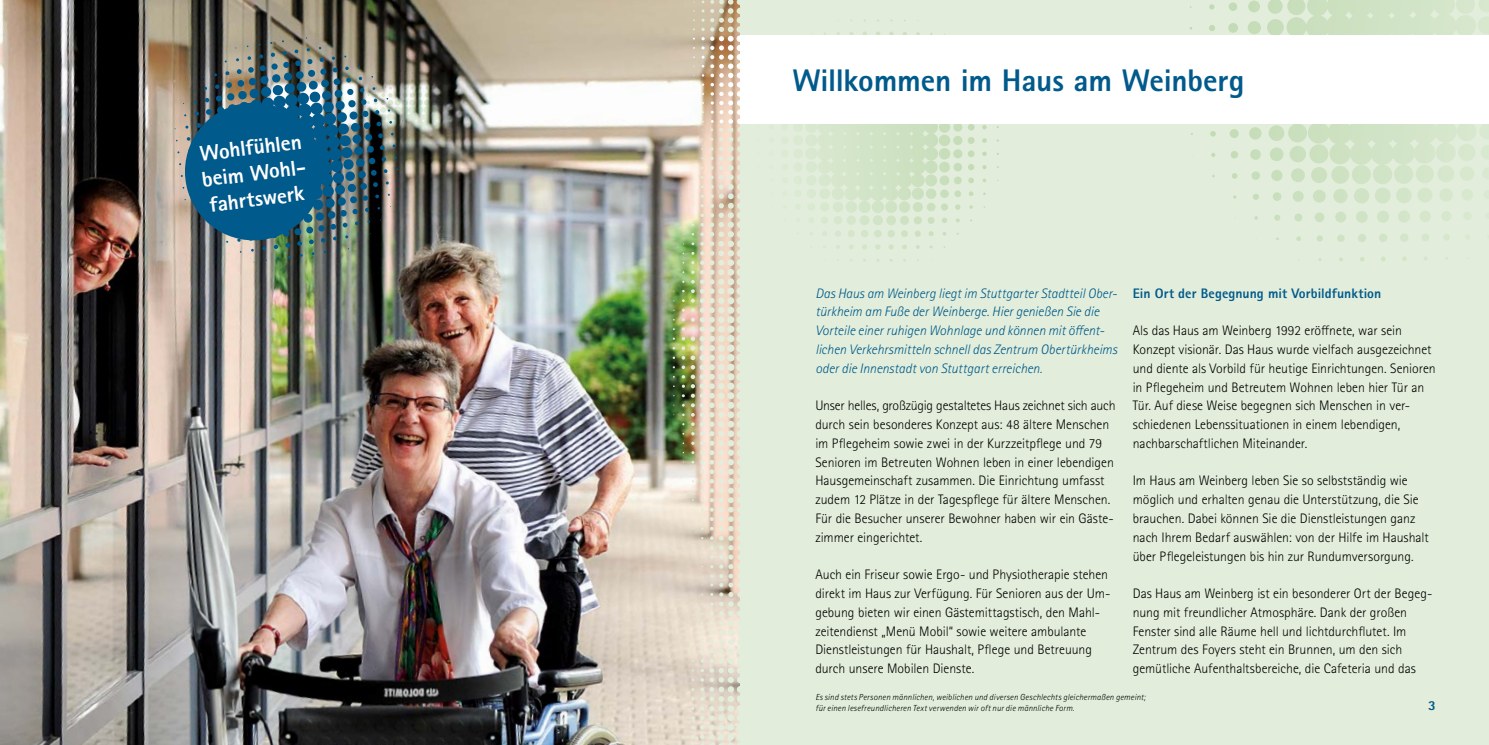
<style>
.page{position:relative;width:1489px;height:745px;background:#fff}
.page>*{position:absolute;margin:0;border:0;box-sizing:border-box;transform-origin:0 0}
.t1{font:800 31.25px "Rotis Sans Serif Std";letter-spacing:-.005em;color:#005a8b}
.t2{font:800 21.5px/25.9px "Rotis Sans Serif Std";color:#fff;text-align:justify}
.t3{font:300 13.75px/18.8px "Rotis Sans Serif Std";letter-spacing:-.005em;color:#000}
.t4{font:italic 300 13.75px/18.8px "Rotis Sans Serif Std";letter-spacing:-.005em;color:#005a8b}
.t5{font:800 13.75px "Rotis Sans Serif Std";letter-spacing:.005em;color:#005a8b}
.t6{font:italic 300 8.75px/10.5px "Rotis Sans Serif Std";letter-spacing:.015em;color:#000}
</style>
<div class="page">
<img style="left:0;top:0;width:672px;height:744px">
<div style="left:741px;top:0;width:747px;height:744px;background:#e2eedb"></div>
<img style="left:407px;top:73px;width:72px;height:139px">
<svg style="left:806px;top:19px;width:192px;height:243px"></svg>
<svg style="left:1189px;top:0;width:299px;height:262px"></svg>
<div style="left:741px;top:35px;width:747px;height:89px;background:#fff"></div>
<img style="left:672px;top:0;width:69px;height:744px">
<img style="left:175px;top:36px;width:232px;height:228px">
<div style="left:185px;top:103px;width:137px;height:137px;background:#005a8b;border-radius:50%"></div>
<h2 class="t2" style="left:197px;top:140px;width:107px;rotate:-7deg">Wohlfühlen beim Wohl&shy;fahrtswerk</h2>
<h1 class="t1" style="left:792px;top:60px;width:453px">Willkommen im Haus am Weinberg</h1>
<p class="t4" style="left:815px;top:283px;width:303px">Das Haus am Weinberg liegt im Stuttgarter Stadtteil Ober&shy;türkheim am Fuße der Weinberge. Hier genießen Sie die Vorteile einer ruhigen Wohnlage und können mit öffent&shy;lichen Verkehrsmitteln schnell das Zentrum Obertürkheims oder die Innenstadt von Stuttgart erreichen.</p>
<p class="t3" style="left:815px;top:396px;width:302px">Unser helles, großzügig gestaltetes Haus zeichnet sich auch durch sein besonderes Konzept aus: 48 ältere Menschen im Pflegeheim sowie zwei in der Kurzzeitpflege und 79<br>Senioren im Betreuten Wohnen leben in einer lebendigen Hausgemeinschaft zusammen. Die Einrichtung umfasst zudem 12 Plätze in der Tagespflege für ältere Menschen.<br>Für die Besucher unserer Bewohner haben wir ein Gäste&shy;zimmer eingerichtet.</p>
<p class="t3" style="left:815px;top:565px;width:296px">Auch ein Friseur sowie Ergo- und Physiotherapie stehen direkt im Haus zur Verfügung. Für Senioren aus der Um&shy;gebung bieten wir einen Gästemittagstisch, den Mahl&shy;zeitendienst „Menü Mobil“ sowie weitere ambulante Dienstleistungen für Haushalt, Pflege und Betreuung durch unsere Mobilen Dienste.</p>
<p class="t5" style="left:1132px;top:284px;width:250px">Ein Ort der Begegnung mit Vorbildfunktion</p>
<p class="t3" style="left:1132px;top:321px;width:304px">Als das Haus am Weinberg 1992 eröffnete, war sein Konzept visionär. Das Haus wurde vielfach ausgezeichnet und diente als Vorbild für heutige Einrichtungen. Senioren in Pflegeheim und Betreutem Wohnen leben hier Tür an Tür. Auf diese Weise begegnen sich Menschen in ver&shy;schiedenen Lebenssituationen in einem lebendigen, nachbarschaftlichen Miteinander.</p>
<p class="t3" style="left:1132px;top:471px;width:298px">Im Haus am Weinberg leben Sie so selbstständig wie möglich und erhalten genau die Unterstützung, die Sie brauchen. Dabei können Sie die Dienstleistungen ganz nach Ihrem Bedarf auswählen: von der Hilfe im Haushalt über Pflegeleistungen bis hin zur Rundumversorgung.</p>
<p class="t3" style="left:1132px;top:584px;width:301px">Das Haus am Weinberg ist ein besonderer Ort der Begeg&shy;nung mit freundlicher Atmosphäre. Dank der großen Fenster sind alle Räume hell und lichtdurchflutet. Im Zentrum des Foyers steht ein Brunnen, um den sich gemütliche Aufenthaltsbereiche, die Cafeteria und das</p>
<p class="t6" style="left:815px;top:691px;width:331px">Es sind stets Personen männlichen, weiblichen und diversen Geschlechts gleichermaßen gemeint; für einen lesefreundlicheren Text verwenden wir oft nur die männliche Form.</p>
<p class="t5" style="left:1427px;top:695px;width:9px">3</p>
</div>
